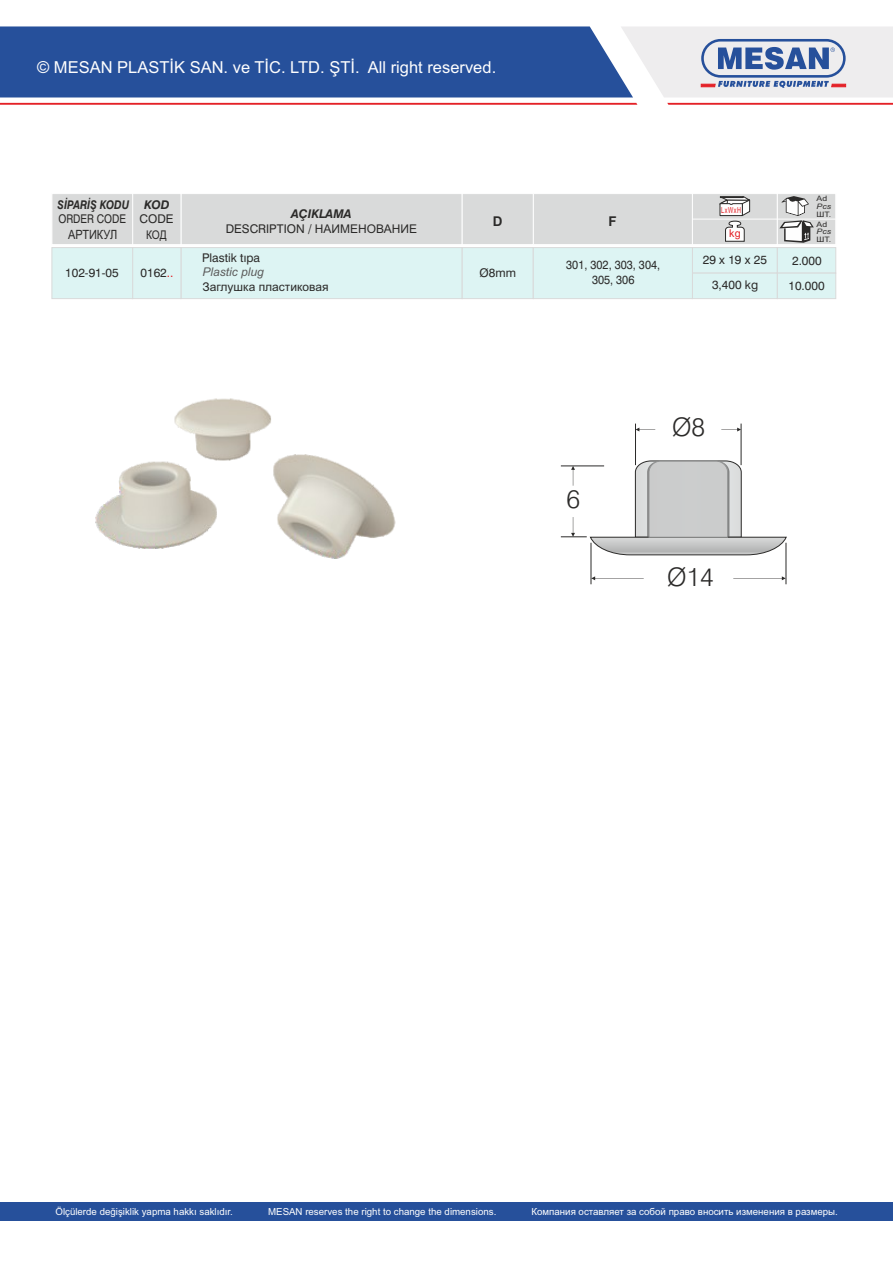
<style>
.page{position:relative;width:893px;height:1263px;background:#fff}
.page>*{position:absolute;margin:0;border:0;box-sizing:border-box;transform-origin:0 0}
.t1{font:300 25.65px "Swiss 721 BT";color:#2b2a29}
.t2{font:16.5px "Arial";color:#fefefe}
.t3{font:700 13.5px "Arial";color:#2b2a29}
.t4{font:12.75px "Arial";color:#2b2a29;scale:.86 1}
.t5{font:12px/14.4px "Swiss 721 BT";color:#2b2a29;text-align:center}
.t6{font:12px/14.4px "Swiss 721 BT";color:#2b2a29;text-align:center;scale:.92 1}
.t7{font:12px "Arial";color:#2b2a29}
.t8{font:italic 700 12px "Swiss 721 BT";color:#2b2a29;scale:.86 1}
.t9{font:italic 12px "Arial";color:#5b5b5b}
.t10{font:12px "Swiss 721 BT";color:#2b2a29;scale:.86 1}
.t11{font:italic 700 12px "Swiss 721 BT";color:#2b2a29}
.t12{font:12px "Arial";color:#2b2a29;scale:.86 1}
.t13{font:10.8px "Arial";color:#e31e24}
.t14{font:9.75px "Arial";color:#fefefe}
.t15{font:8.25px "Arial";letter-spacing:.105em;color:#e31e24;scale:.66 1}
.t16{font:7.5px/9.6px "Arial";color:#2b2a29;scale:1.16 1}
.t17{font:italic 7.5px "Arial";color:#2b2a29;scale:1.16 1}
.s1{font-weight:700;font-style:italic}
.s2{font-family:"Arial"}
.s3{color:#e31e24}
</style>
<div class="page">
<svg style="left:0;top:103px;width:637px;height:2px"></svg>
<svg style="left:667px;top:103px;width:226px;height:2px"></svg>
<svg style="left:0;top:26px;width:893px;height:71px;background:#5d7bb2"></svg>
<div style="left:0;top:1202px;width:893px;height:18px;background:#26509b"></div>
<img style="left:95px;top:398px;width:301px;height:161px">
<svg style="left:721px;top:428px;width:20px;height:3px"></svg>
<hr style="left:635px;top:424px;width:1px;height:41px;background:#2b2a29">
<svg style="left:636px;top:428px;width:19px;height:3px"></svg>
<hr style="left:741px;top:424px;width:1px;height:41px;background:#2b2a29">
<svg style="left:733px;top:576px;width:53px;height:4px"></svg>
<hr style="left:786px;top:543px;width:1px;height:41px;background:#2b2a29">
<svg style="left:592px;top:576px;width:52px;height:4px"></svg>
<hr style="left:591px;top:543px;width:1px;height:41px;background:#2b2a29">
<svg style="left:561px;top:461px;width:225px;height:94px"></svg>
<svg style="left:51px;top:194px;width:785px;height:105px;background:#dbe6e6"></svg>
<h2 class="t2" style="left:37px;top:61px;width:461px">© MESAN PLASTİK SAN. ve TİC. LTD. ŞTİ. All right reserved.</h2>
<p class="t8" style="left:58px;top:200px;width:85px">SİPARİŞ KODU</p>
<p class="t10" style="left:58px;top:214px;width:80px">ORDER CODE</p>
<h3 class="t4" style="left:68px;top:230px;width:59px">АРТИКУЛ</h3>
<p class="t11" style="left:144px;top:200px;width:27px">KOD</p>
<p class="t5" style="left:140px;top:213px;width:35px">CODE</p>
<p class="t12" style="left:146px;top:231px;width:26px">КОД</p>
<p class="t5" style="left:226px;top:208px;width:193px"><span class="s1">AÇIKLAMA<br></span>DESCRIPTION / <span class="s2">НАИМЕНОВАНИЕ</span></p>
<h3 class="t3" style="left:493px;top:216px;width:11px">D</h3>
<h3 class="t3" style="left:608px;top:216px;width:10px">F</h3>
<p class="t5" style="left:202px;top:251px;width:59px">Plastik tıpa</p>
<p class="t9" style="left:202px;top:267px;width:63px">Plastic plug</p>
<p class="t7" style="left:202px;top:282px;width:128px">Заглушка пластиковая</p>
<p class="t5" style="left:65px;top:267px;width:55px">102-91-05</p>
<p class="t6" style="left:566px;top:259px;width:104px">301, 302, 303, 304,<br>305, 306</p>
<p class="t5" style="left:140px;top:267px;width:34px">0162<span class="s3">..</span></p>
<p class="t5" style="left:480px;top:267px;width:38px">Ø8mm</p>
<p class="t15" style="left:721px;top:207px;width:32px">LxWxH</p>
<p class="t13" style="left:729px;top:229px;width:13px">kg</p>
<p class="t16" style="left:816px;top:194px;width:11px">Ad</p>
<p class="t17" style="left:816px;top:204px;width:14px">Pcs</p>
<p class="t16" style="left:816px;top:210px;width:14px">ШТ.<br>Ad</p>
<p class="t17" style="left:816px;top:229px;width:14px">Pcs</p>
<p class="t16" style="left:816px;top:235px;width:14px">ШТ.</p>
<p class="t5" style="left:703px;top:249px;width:66px;line-height:24.5px">29 x 19 x 25<br>3,400 kg</p>
<p class="t5" style="left:792px;top:254px;width:31px">2.000</p>
<p class="t5" style="left:788px;top:280px;width:38px">10.000</p>
<h1 class="t1" style="left:566px;top:488px;width:15px">6</h1>
<h1 class="t1" style="left:672px;top:417px;width:35px">Ø8</h1>
<h1 class="t1" style="left:667px;top:566px;width:48px">Ø14</h1>
<p class="t14" style="left:55px;top:1208px;width:179px">Ölçülerde değişiklik yapma hakkı saklıdır.</p>
<p class="t14" style="left:268px;top:1208px;width:230px">MESAN reserves the right to change the dimensions.</p>
<p class="t14" style="left:531px;top:1208px;width:308px">Компания оставляет за собой право вносить изменения в размеры.</p>
</div>
